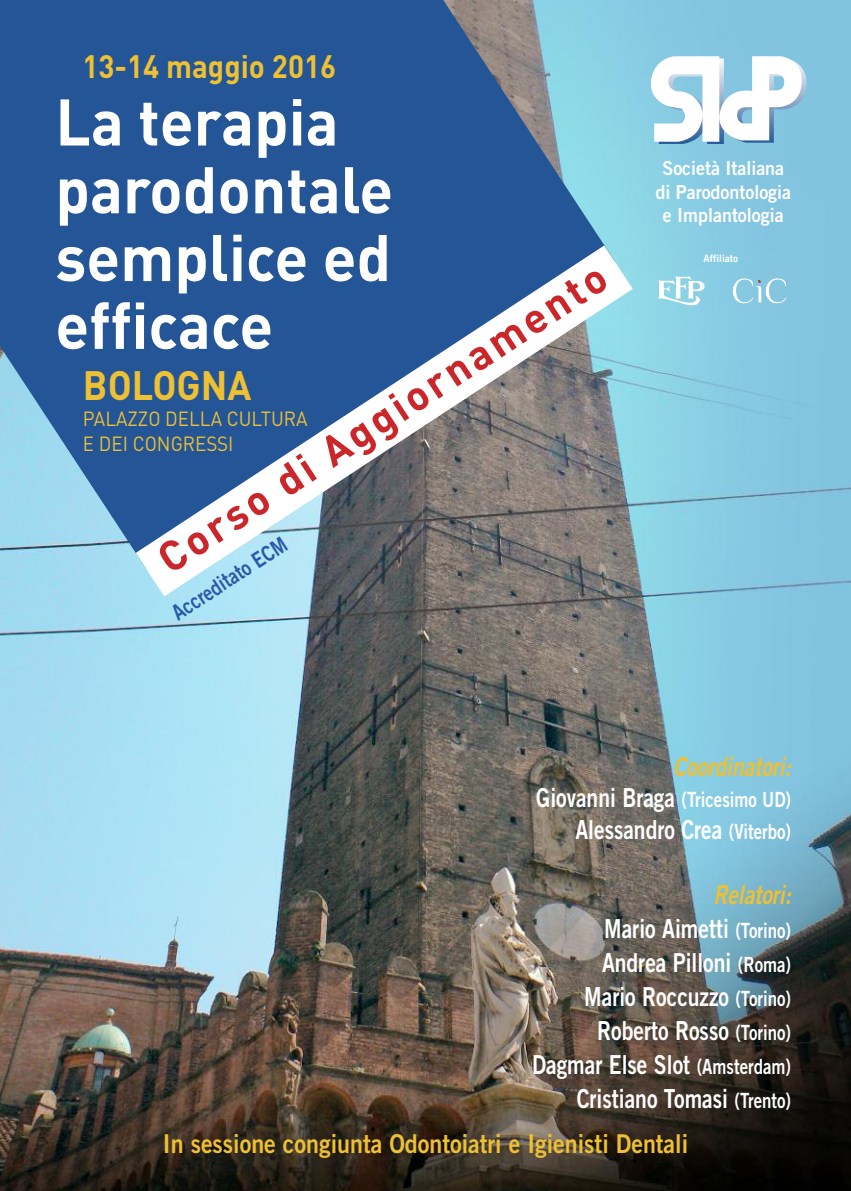
<style>
.page{position:relative;width:851px;height:1191px;background:#fff}
.page>*{position:absolute;margin:0;border:0;box-sizing:border-box;transform-origin:0 0}
.t1{font:700 64.8px/67.8px "DIN";color:#fff;scale:.95 1}
.t2{font:700 42px "DIN";color:#cb262a}
.t3{font:700 40.6px "DIN";color:#eec033;scale:.92 1}
.t4{font:700 32px "DIN";color:#eec033;scale:.92 1}
.t5{font:26.2px/34px "Trade Gothic Bold Two";color:#fff;text-align:right;scale:.8 1}
.t6{font:26px "Trade Gothic Bold Two";color:#eec033;scale:.9 1}
.t7{font:21.6px "Trade Gothic Bold Two";color:#295aa6;scale:.84 1}
.t8{font:20.2px/25.4px "DIN";color:#eec033;scale:.92 1}
.t9{font:19.4px/23.2px "Trade Gothic Bold Two";color:#fff;text-align:center;scale:.93 1}
.t10{font:10.2px "Trade Gothic Bold Two";color:#fff}
.s1{font-style:italic;color:#eec033}
.s2{font-size:21px}
</style>
<div class="page">
<img style="left:0;top:0;width:850px;height:1191px">
<svg style="left:0;top:0;width:615px;height:569px;background:#396ba2"></svg>
<svg style="left:136px;top:245px;width:496px;height:351px"></svg>
<svg style="left:648px;top:56px;width:159px;height:88px"></svg>
<img style="left:736px;top:279px;width:17px;height:23px">
<svg style="left:657px;top:276px;width:47px;height:29px"></svg>
<p class="t4" style="left:82px;top:48px;width:277px">13-14 maggio 2016</p>
<h1 class="t1" style="left:55px;top:89px;width:357px">La terapia parodontale semplice ed efficace</h1>
<h3 class="t3" style="left:83px;top:363px;width:185px">BOLOGNA</h3>
<p class="t8" style="left:83px;top:406px;width:246px">PALAZZO DELLA CULTURA<br>E DEI CONGRESSI</p>
<h2 class="t2" style="left:148px;top:541px;width:528px;rotate:-33deg">Corso di Aggiornamento</h2>
<p class="t7" style="left:169px;top:608px;width:160px;rotate:-33deg">Accreditato ECM</p>
<p class="t9" style="left:655px;top:159px;width:147px">Società Italiana di Parodontologia e Implantologia</p>
<p class="t10" style="left:703px;top:255px;width:36px">Affiliato</p>
<p class="t5" style="left:536px;top:753px;width:320px;line-height:31.4px"><span class="s1">Coordinatori:<br></span>Giovanni Braga <span class="s2">(Tricesimo UD)<br></span>Alessandro Crea <span class="s2">(Viterbo)</span></p>
<p class="t5" style="left:532px;top:879px;width:325px"><span class="s1">Relatori:<br></span>Mario Aimetti <span class="s2">(Torino)<br></span>Andrea Pilloni <span class="s2">(Roma)<br></span>Mario Roccuzzo <span class="s2">(Torino)<br></span>Roberto Rosso <span class="s2">(Torino)<br></span>Dagmar Else Slot <span class="s2">(Amsterdam)<br></span>Cristiano Tomasi <span class="s2">(Trento)</span></p>
<p class="t6" style="left:163px;top:1134px;width:585px">In sessione congiunta Odontoiatri e Igienisti Dentali</p>
</div>
